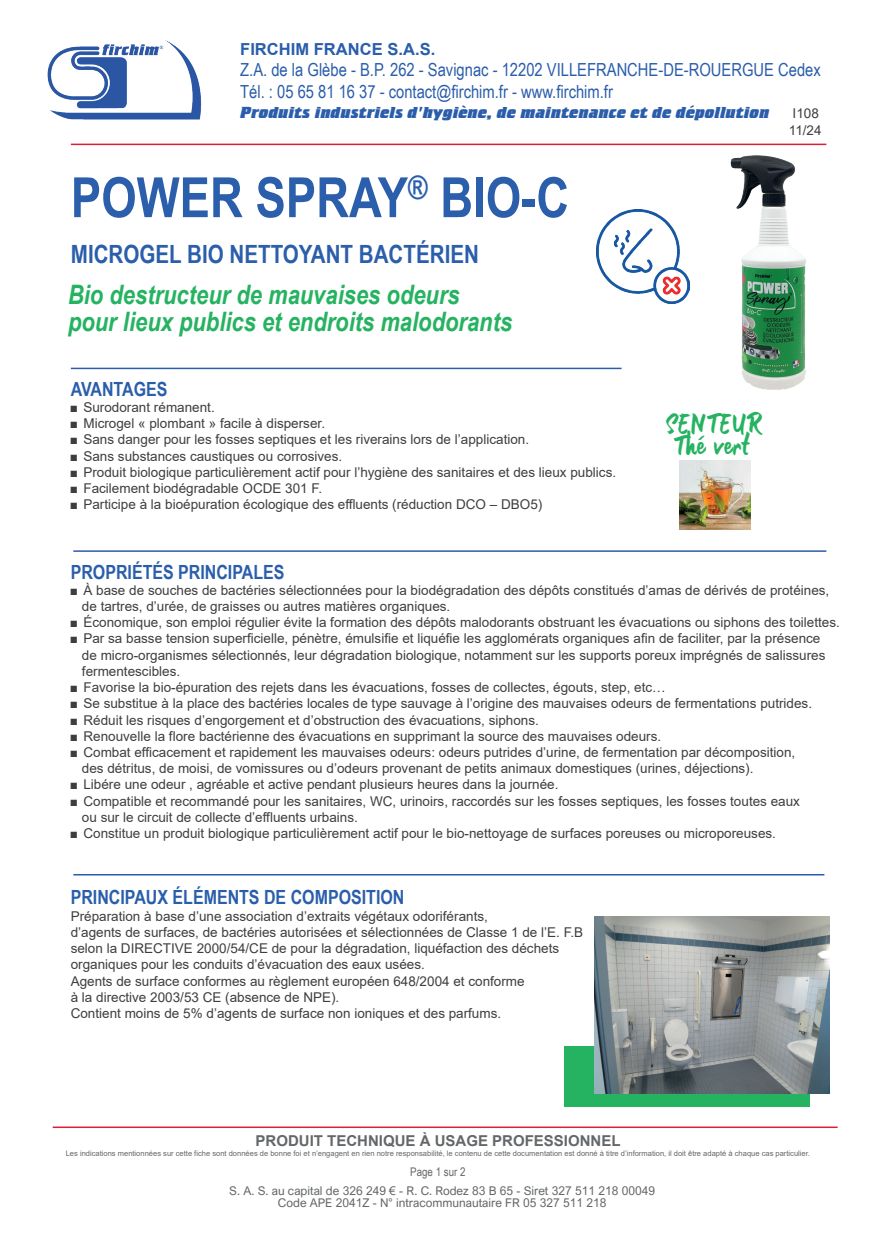
<style>
.page{position:relative;width:893px;height:1251px;background:#fff}
.page>*{position:absolute;margin:0;border:0;box-sizing:border-box;transform-origin:0 0}
.t1{font:700 55.5px "Arial Narrow";color:#2b5eab}
.t2{font:31.5px/22.2px "Gultan Bonte";letter-spacing:.03em;color:#26b361}
.t3{font:italic 700 26.85px/27px "Arial Narrow";color:#26b361}
.t4{font:700 25.05px "Arial Narrow";color:#2b5eab}
.t5{font:700 19.5px "Arial Narrow";color:#2a5eab}
.t6{font:18px/21.6px "Arial Narrow";color:#2a5dab}
.t7{font:16.5px "Crillee Extra Bold Italic Plain";color:#2a5dab}
.t8{font:700 16.5px "Arial";color:#2a5dab}
.t9{font:700 15px "Arial";color:#646769}
.t10{font:13.5px/16.2px "Arial";color:#3e3e3f}
.t11{font:12px/12px "Arial Nova";color:#646769;text-align:center}
.t12{font:11.85px "Arial Narrow";color:#646769}
.t13{font:7.5px "Arial";color:#646769}
.s1{font-family:"Arial Narrow"}
</style>
<div class="page">
<div style="left:564px;top:1045px;width:246px;height:61px;background:#26b361"></div>
<img style="left:47px;top:40px;width:155px;height:80px">
<hr style="left:71px;top:367px;width:551px;height:2px;background:#2a5eab">
<hr style="left:73px;top:550px;width:753px;height:1px;background:#2a5eab">
<hr style="left:71px;top:144px;width:755px;height:1px;background:#df1c34">
<hr style="left:53px;top:1126px;width:785px;height:1px;background:#df1c34">
<img style="left:730px;top:155px;width:76px;height:235px">
<img style="left:596px;top:209px;width:94px;height:94px">
<hr style="left:73px;top:873px;width:751px;height:2px;background:#2a5eab">
<img style="left:680px;top:460px;width:70px;height:69px">
<img style="left:595px;top:916px;width:235px;height:177px">
<p class="t8" style="left:240px;top:37px;width:197px">FIRCHIM FRANCE S.A.S.</p>
<h3 class="t6" style="left:240px;top:58px;width:582px">Z.A. de la Glèbe - B.P. 262 - Savignac - 12202 VILLEFRANCHE-DE-ROUERGUE Cedex<br>Tél. : 05 65 81 16 37 - contact@firchim.fr - www.firchim.fr</h3>
<p class="t7" style="left:240px;top:103px;width:531px">Produits industriels d'hygiène, de maintenance et de dépollution</p>
<p class="t10" style="left:789px;top:105px;width:34px">I108<br>11/24</p>
<h1 class="t1" style="left:71px;top:155px;width:500px">POWER SPRAY<sup>®</sup> BIO-C</h1>
<h3 class="t4" style="left:71px;top:235px;width:410px">MICROGEL BIO NETTOYANT BACTÉRIEN</h3>
<h3 class="t3" style="left:68px;top:279px;width:446px">Bio destructeur de mauvaises odeurs pour lieux publics et endroits malodorants</h3>
<h3 class="t5" style="left:71px;top:374px;width:98px">AVANTAGES</h3>
<p class="t10" style="left:71px;top:399px;width:146px"><span class="s1">■</span> Surodorant rémanent.</p>
<p class="t10" style="left:71px;top:415px;width:256px"><span class="s1">■</span> Microgel « plombant » facile à disperser.</p>
<p class="t10" style="left:71px;top:431px;width:460px"><span class="s1">■</span> Sans danger pour les fosses septiques et les riverains lors de l’application.</p>
<p class="t10" style="left:71px;top:447px;width:273px"><span class="s1">■</span> Sans substances caustiques ou corrosives.</p>
<p class="t10" style="left:71px;top:463px;width:547px"><span class="s1">■</span> Produit biologique particulièrement actif pour l’hygiène des sanitaires et des lieux publics.</p>
<p class="t10" style="left:71px;top:480px;width:253px"><span class="s1">■</span> Facilement biodégradable OCDE 301 F.</p>
<p class="t10" style="left:71px;top:496px;width:473px"><span class="s1">■</span> Participe à la bioépuration écologique des effluents (réduction DCO – DBO5)</p>
<h2 class="t2" style="left:666px;top:413px;width:97px">SENTEUR<br>Thé vert</h2>
<h3 class="t5" style="left:71px;top:557px;width:215px">PROPRIÉTÉS PRINCIPALES</h3>
<p class="t10" style="left:82px;top:581px;width:749px;text-indent:-11px"><span class="s1">■</span> À base de souches de bactéries sélectionnées pour la biodégradation des dépôts constitués d’amas de dérivés de protéines, de tartres, d’urée, de graisses ou autres matières organiques.</p>
<p class="t10" style="left:71px;top:614px;width:771px"><span class="s1">■</span> Économique, son emploi régulier évite la formation des dépôts malodorants obstruant les évacuations ou siphons des toilettes.</p>
<p class="t10" style="left:82px;top:630px;width:745px;text-indent:-11px"><span class="s1">■</span> Par sa basse tension superficielle, pénètre, émulsifie et liquéfie les agglomérats organiques afin de faciliter, par la présence de micro-organismes sélectionnés, leur dégradation biologique, notamment sur les supports poreux imprégnés de salissures fermentescibles.</p>
<p class="t10" style="left:71px;top:679px;width:597px"><span class="s1">■</span> Favorise la bio-épuration des rejets dans les évacuations, fosses de collectes, égouts, step, etc…</p>
<p class="t10" style="left:71px;top:695px;width:743px"><span class="s1">■</span> Se substitue à la place des bactéries locales de type sauvage à l’origine des mauvaises odeurs de fermentations putrides.</p>
<p class="t10" style="left:71px;top:711px;width:470px"><span class="s1">■</span> Réduit les risques d’engorgement et d’obstruction des évacuations, siphons.</p>
<p class="t10" style="left:71px;top:727px;width:592px"><span class="s1">■</span> Renouvelle la flore bactérienne des évacuations en supprimant la source des mauvaises odeurs.</p>
<p class="t10" style="left:82px;top:743px;width:715px;text-indent:-11px"><span class="s1">■</span> Combat efficacement et rapidement les mauvaises odeurs: odeurs putrides d’urine, de fermentation par décomposition, des détritus, de moisi, de vomissures ou d’odeurs provenant de petits animaux domestiques (urines, déjections).</p>
<p class="t10" style="left:71px;top:776px;width:489px"><span class="s1">■</span> Libére une odeur , agréable et active pendant plusieurs heures dans la journée.</p>
<p class="t10" style="left:82px;top:792px;width:720px;text-indent:-11px"><span class="s1">■</span> Compatible et recommandé pour les sanitaires, WC, urinoirs, raccordés sur les fosses septiques, les fosses toutes eaux ou sur le circuit de collecte d’effluents urbains.</p>
<p class="t10" style="left:71px;top:824px;width:707px"><span class="s1">■</span> Constitue un produit biologique particulièrement actif pour le bio-nettoyage de surfaces poreuses ou microporeuses.</p>
<h3 class="t5" style="left:71px;top:882px;width:335px">PRINCIPAUX ÉLÉMENTS DE COMPOSITION</h3>
<p class="t10" style="left:71px;top:907px;width:514px">Préparation à base d’une association d’extraits végétaux odoriférants,<br>d’agents de surfaces, de bactéries autorisées et sélectionnées de Classe 1 de l’E. F.B selon la DIRECTIVE 2000/54/CE de pour la dégradation, liquéfaction des déchets organiques pour les conduits d’évacuation des eaux usées.<br>Agents de surface conformes au règlement européen 648/2004 et conforme<br>à la directive 2003/53 CE (absence de NPE).<br>Contient moins de 5% d’agents de surface non ioniques et des parfums.</p>
<p class="t9" style="left:256px;top:1129px;width:367px">PRODUIT TECHNIQUE À USAGE PROFESSIONNEL</p>
<p class="t13" style="left:66px;top:1147px;width:746px">Les indications mentionnées sur cette fiche sont données de bonne foi et n’engagent en rien notre responsabilité, le contenu de cette documentation est donné à titre d’information, il doit être adapté à chaque cas particulier.</p>
<p class="t12" style="left:410px;top:1162px;width:57px">Page 1 sur 2</p>
<p class="t11" style="left:229px;top:1184px;width:427px">S. A. S. au capital de 326 249 € - R. C. Rodez 83 B 65 - Siret 327 511 218 00049<br>Code APE 2041Z - N° intracommunautaire FR 05 327 511 218</p>
</div>
